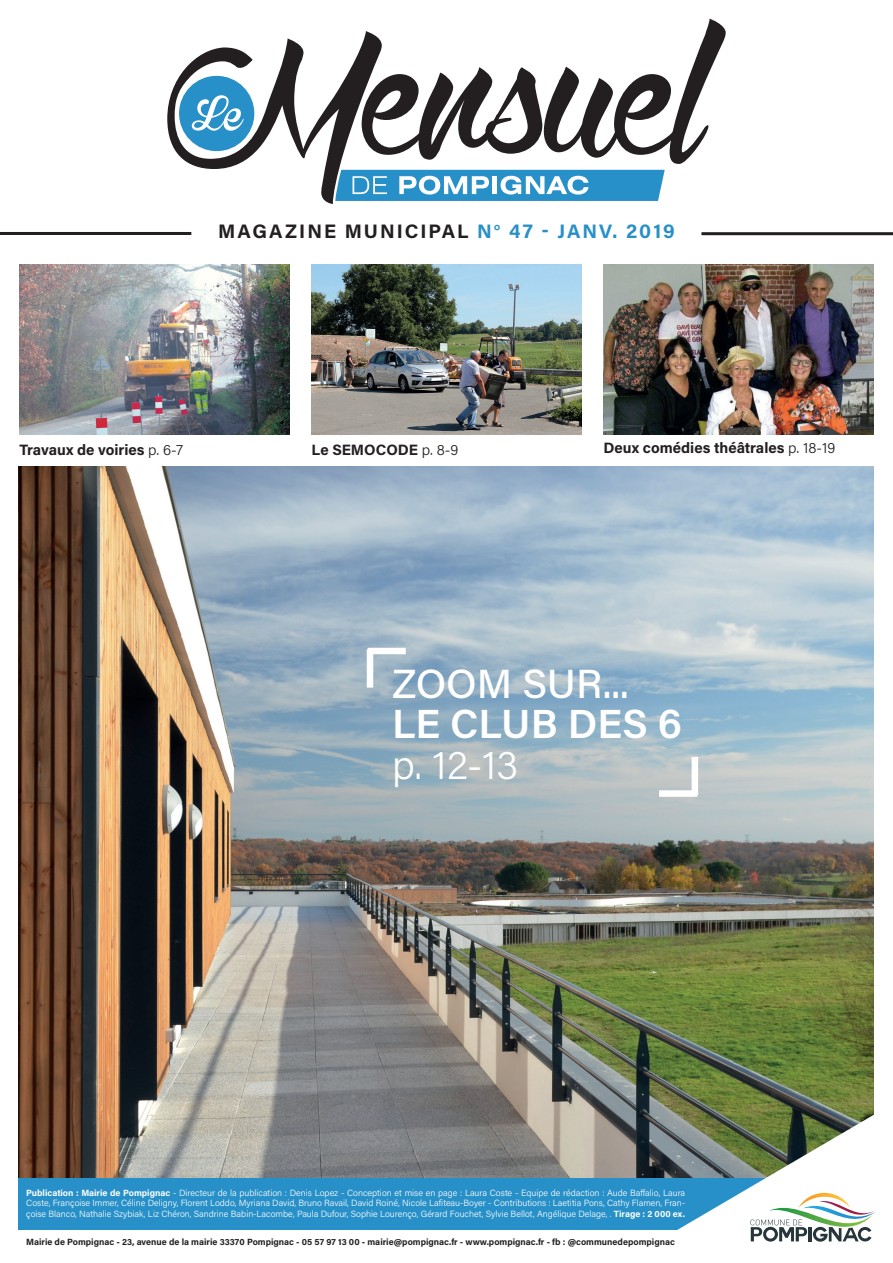
<style>
.page{position:relative;width:893px;height:1263px;background:#fff}
.page>*{position:absolute;margin:0;border:0;box-sizing:border-box;transform-origin:0 0}
.t1{font:500 40.65px "Acumin Pro";color:#fff}
.t2{font:600 40.65px "Acumin Pro";letter-spacing:-.005em;color:#fff}
.t3{font:300 40.65px "Acumin Pro";color:#fff}
.t4{font:700 19.5px "Acumin Pro";letter-spacing:.1em;color:#231f20}
.t5{font:700 15px "Acumin Pro";color:#231f20}
.t6{font:300 9px/10.5px "Acumin Pro";color:#fff;text-align:justify}
.t7{font:700 9px "Acumin Pro";color:#231f20}
.s1{color:#2890c8}
.s2{font-weight:300}
.s3{font-weight:700}
</style>
<div class="page">
<img style="left:19px;top:466px;width:855px;height:712px">
<div style="left:19px;top:1178px;width:873px;height:53px;background:#2890c8"></div>
<hr style="left:0;top:232px;width:191px;height:3px;background:#231f20">
<svg style="left:167px;top:19px;width:559px;height:185px"></svg>
<hr style="left:701px;top:232px;width:192px;height:3px;background:#231f20">
<svg style="left:621px;top:1103px;width:271px;height:139px"></svg>
<div style="left:692px;top:757px;width:6px;height:38px;background:#fff"></div>
<div style="left:659px;top:790px;width:38px;height:7px;background:#fff"></div>
<div style="left:367px;top:649px;width:6px;height:39px;background:#fff"></div>
<div style="left:368px;top:648px;width:38px;height:6px;background:#fff"></div>
<img style="left:311px;top:264px;width:270px;height:171px">
<img style="left:19px;top:264px;width:270px;height:170px">
<img style="left:604px;top:264px;width:270px;height:170px">
<p class="t4" style="left:218px;top:218px;width:458px">MAGAZINE MUNICIPAL <span class="s1">N° 47 - JANV. 2019</span></p>
<p class="t5" style="left:19px;top:439px;width:165px">Travaux de voiries <span class="s2">p. 6-7</span></p>
<p class="t5" style="left:311px;top:439px;width:148px">Le SEMOCODE <span class="s2">p. 8-9</span></p>
<p class="t5" style="left:604px;top:437px;width:233px">Deux comédies théâtrales <span class="s2">p. 18-19</span></p>
<p class="t1" style="left:392px;top:655px;width:238px">ZOOM SUR...</p>
<p class="t2" style="left:392px;top:695px;width:291px">LE CLUB DES 6</p>
<p class="t3" style="left:392px;top:736px;width:128px">p. 12-13</p>
<p class="t6" style="left:26px;top:1187px;width:661px"><span class="s3">Publication : Mairie de Pompignac</span> - Directeur de la publication : Denis Lopez - Conception et mise en page : Laura Coste - Equipe de rédaction : Aude Baffalio, Laura Coste, Françoise Immer, Céline Deligny, Florent Loddo, Myriana David, Bruno Ravail, David Roiné, Nicole Lafiteau-Boyer - Contributions : Laetitia Pons, Cathy Flamen, Fran&shy;çoise Blanco, Nathalie Szybiak, Liz Chéron, Sandrine Babin-Lacombe, Paula Dufour, Sophie Lourenço, Gérard Fouchet, Sylvie Bellot, Angélique Delage, . <span class="s3">Tirage : 2 000 ex.</span></p>
<p class="t7" style="left:26px;top:1235px;width:650px">Mairie de Pompignac - 23, avenue de la mairie 33370 Pompignac - 05 57 97 13 00 - mairie@pompignac.fr - www.pompignac.fr - fb : @communedepompignac</p>
</div>
